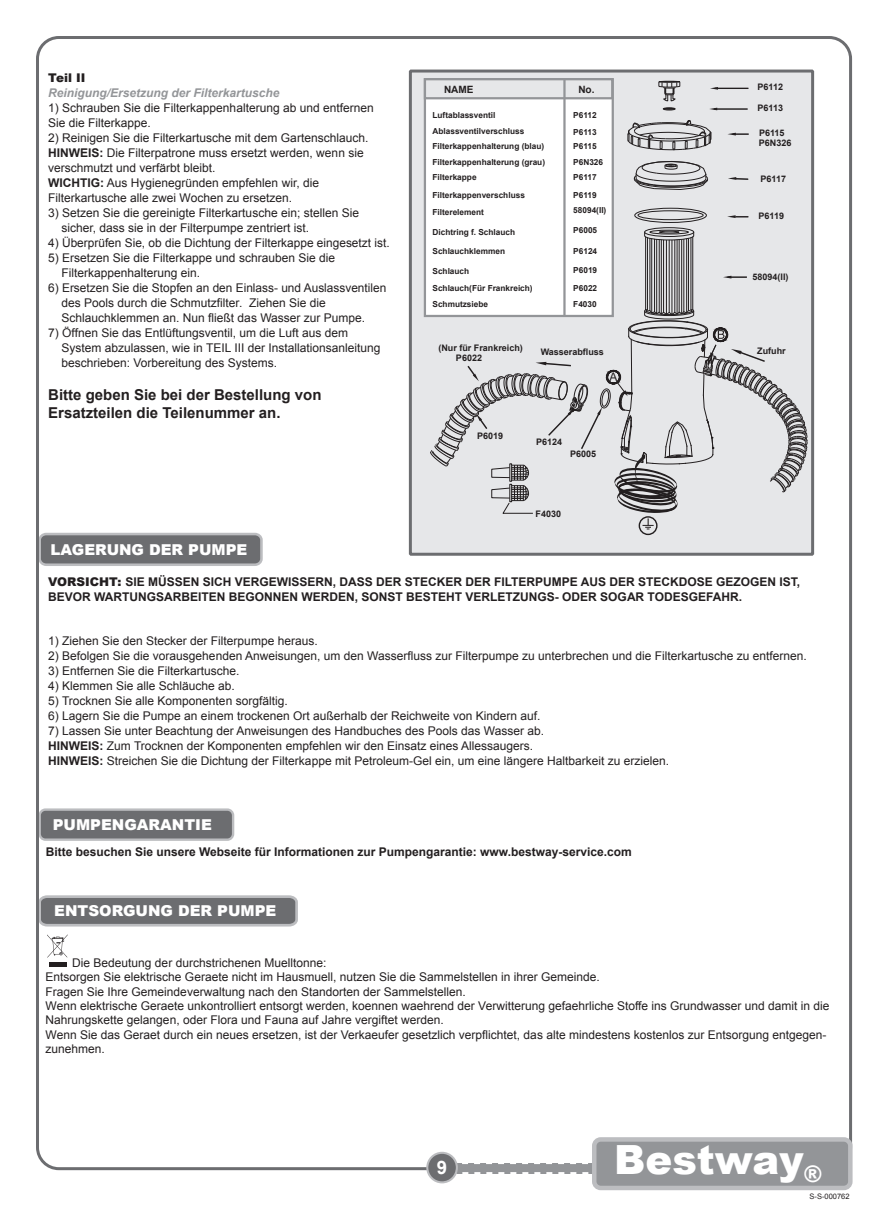
<style>
.page{position:relative;width:893px;height:1212px;background:#fff}
.page>*{position:absolute;margin:0;border:0;box-sizing:border-box;transform-origin:0 0}
.t1{font:900 40.2px "Arial";color:#fff}
.t2{font:700 18.6px "Arial";color:#fff}
.t3{font:700 15px/18px "Arial";color:#231f20}
.t4{font:900 15px "Arial";color:#fff}
.t5{font:12px/15px "Arial";color:#231f20}
.t6{font:700 12px/15px "Arial";color:#231f20}
.t7{font:italic 700 12px/15px "Arial";color:#939598}
.t8{font:11.85px "Arial";color:#231f20}
.t9{font:700 10.05px "Arial";color:#231f20}
.t10{font:700 9px "Arial";color:#231f20}
.t11{font:700 8.25px/16.8px "Arial";color:#231f20}
.t12{font:7.5px "Arial";color:#231f20}
.s1{font-weight:900;font-style:normal;color:#231f20}
.s2{font-weight:700}
.s3{font-weight:900}
</style>
<div class="page">
<div style="left:40px;top:534px;width:221px;height:31px;background:#6c6d70;border-radius:6px"></div>
<div style="left:38px;top:533px;width:225px;height:33px;border:3px solid #bcbdc0;border-radius:6px"></div>
<div style="left:40px;top:809px;width:193px;height:31px;background:#6c6d70;border-radius:6px"></div>
<div style="left:38px;top:808px;width:196px;height:33px;border:2px solid #bcbdc0;border-radius:6px"></div>
<svg style="left:40px;top:895px;width:258px;height:32px;background:#7e7f82"></svg>
<div style="left:410px;top:71px;width:403px;height:483px;background:#e6e7e9"></div>
<div style="left:409px;top:70px;width:405px;height:486px;border:3px solid #6c6d70"></div>
<div style="left:634px;top:208px;width:73px;height:15px;border:1px solid #231f20;border-radius:50%"></div>
<div style="left:638px;top:210px;width:65px;height:10px;border:1px solid #231f20;border-radius:50%"></div>
<div style="left:644px;top:227px;width:50px;height:10px;border:1px solid #231f20;border-radius:50%"></div>
<div style="left:650px;top:230px;width:39px;height:4px;border:1px solid #231f20;border-radius:50%"></div>
<svg style="left:728px;top:133px;width:21px;height:3px"></svg>
<svg style="left:728px;top:177px;width:21px;height:3px"></svg>
<svg style="left:727px;top:215px;width:21px;height:3px"></svg>
<hr style="left:715px;top:88px;width:33px;height:1px;background:#231f20">
<svg style="left:710px;top:87px;width:8px;height:3px"></svg>
<hr style="left:714px;top:108px;width:34px;height:2px;background:#231f20">
<div style="left:639px;top:516px;width:18px;height:19px;border:1px solid #231f20;border-radius:50%"></div>
<svg style="left:627px;top:120px;width:85px;height:31px"></svg>
<svg style="left:634px;top:161px;width:74px;height:29px"></svg>
<svg style="left:658px;top:81px;width:22px;height:29px"></svg>
<svg style="left:430px;top:231px;width:377px;height:301px"></svg>
<div style="left:425px;top:79px;width:188px;height:237px;background:#fff"></div>
<div style="left:424px;top:78px;width:190px;height:239px;border:2px solid #939598"></div>
<div style="left:425px;top:79px;width:187px;height:19px;background:#e6e7e9"></div>
<div style="left:424px;top:78px;width:189px;height:21px;border:2px solid #939598"></div>
<hr style="left:563px;top:79px;width:3px;height:237px;background:#939598">
<svg style="left:47px;top:934px;width:21px;height:24px"></svg>
<div style="left:49px;top:962px;width:18px;height:5px;background:#231f20"></div>
<div style="left:447px;top:1162px;width:153px;height:11px;background:#939598"></div>
<div style="left:445px;top:1161px;width:157px;height:14px;border:3px dashed #fff"></div>
<div style="left:427px;top:1153px;width:30px;height:29px;background:#6c6d70;border-radius:50%"></div>
<div style="left:426px;top:1152px;width:32px;height:31px;border:2px solid #bcbdc0;border-radius:50%"></div>
<div style="left:594px;top:1139px;width:256px;height:49px;background:#939598;border-radius:6px"></div>
<div style="left:592px;top:1137px;width:260px;height:53px;border:4px solid #bcbdc0;border-radius:6px"></div>
<p class="t7" style="left:48px;top:71px;width:233px"><span class="s1">Teil II<br></span>Reinigung/Ersetzung der Filterkartusche</p>
<p class="t5" style="left:48px;top:100px;width:327px">1) Schrauben Sie die Filterkappenhalterung ab und entfernen<br>Sie die Filterkappe.</p>
<p class="t5" style="left:48px;top:130px;width:322px">2) Reinigen Sie die Filterkartusche mit dem Gartenschlauch.<br><span class="s2">HINWEIS:</span> Die Filterpatrone muss ersetzt werden, wenn sie verschmutzt und verfärbt bleibt.<br><span class="s2">WICHTIG:</span> Aus Hygienegründen empfehlen wir, die Filterkartusche alle zwei Wochen zu ersetzen.</p>
<p class="t5" style="left:62px;top:205px;width:299px;text-indent:-13px">3) Setzen Sie die gereinigte Filterkartusche ein; stellen Sie sicher, dass sie in der Filterpumpe zentriert ist.</p>
<p class="t5" style="left:48px;top:235px;width:343px">4) Überprüfen Sie, ob die Dichtung der Filterkappe eingesetzt ist.</p>
<p class="t5" style="left:62px;top:250px;width:275px;text-indent:-13px">5) Ersetzen Sie die Filterkappe und schrauben Sie die<br>Filterkappenhalterung ein.</p>
<p class="t5" style="left:62px;top:280px;width:326px;text-indent:-13px">6) Ersetzen Sie die Stopfen an den Einlass- und Auslassventilen des Pools durch die Schmutzfilter. Ziehen Sie die<br>Schlauchklemmen an. Nun fließt das Wasser zur Pumpe.</p>
<p class="t5" style="left:62px;top:325px;width:320px;text-indent:-13px">7) Öffnen Sie das Entlüftungsventil, um die Luft aus dem<br>System abzulassen, wie in TEIL III der Installationsanleitung beschrieben: Vorbereitung des Systems.</p>
<p class="t3" style="left:48px;top:386px;width:275px">Bitte geben Sie bei der Bestellung von<br>Ersatzteilen die Teilenummer an.</p>
<p class="t4" style="left:51px;top:541px;width:198px">LAGERUNG DER PUMPE</p>
<p class="t9" style="left:444px;top:83px;width:31px">NAME</p>
<p class="t9" style="left:578px;top:83px;width:18px">No.</p>
<p class="t11" style="left:573px;top:107px;width:25px">P6112<br>P6113</p>
<p class="t11" style="left:573px;top:154px;width:31px">P6N326</p>
<p class="t11" style="left:432px;top:107px;width:64px">Luftablassventil</p>
<p class="t11" style="left:432px;top:123px;width:93px">Ablassventilverschluss</p>
<p class="t11" style="left:432px;top:154px;width:114px">Filterkappenhalterung (grau)</p>
<p class="t11" style="left:432px;top:138px;width:113px">Filterkappenhalterung (blau)</p>
<p class="t11" style="left:573px;top:138px;width:25px">P6115</p>
<p class="t11" style="left:432px;top:169px;width:46px">Filterkappe</p>
<p class="t11" style="left:432px;top:204px;width:53px">Filterelement</p>
<p class="t11" style="left:432px;top:224px;width:84px">Dichtring f. Schlauch</p>
<p class="t11" style="left:432px;top:243px;width:74px">Schlauchklemmen</p>
<p class="t11" style="left:432px;top:263px;width:102px">Schlauch<br>Schlauch(Für Frankreich)<br>Schmutzsiebe</p>
<p class="t11" style="left:432px;top:187px;width:94px">Filterkappenverschluss</p>
<p class="t11" style="left:573px;top:169px;width:25px;line-height:17.4px">P6117<br>P6119</p>
<p class="t11" style="left:573px;top:202px;width:35px">58094(II)</p>
<p class="t11" style="left:573px;top:222px;width:25px">P6005</p>
<p class="t11" style="left:573px;top:243px;width:25px">P6124</p>
<p class="t11" style="left:573px;top:262px;width:25px;text-align:justify">P6019<br>P6022<br>F4030</p>
<p class="t10" style="left:757px;top:81px;width:27px">P6112</p>
<p class="t10" style="left:757px;top:102px;width:27px">P6113</p>
<p class="t10" style="left:759px;top:127px;width:27px">P6115</p>
<p class="t10" style="left:760px;top:173px;width:27px">P6117</p>
<p class="t10" style="left:758px;top:210px;width:27px">P6119</p>
<p class="t10" style="left:759px;top:137px;width:34px">P6N326</p>
<p class="t10" style="left:752px;top:271px;width:38px">58094(II)</p>
<p class="t10" style="left:438px;top:342px;width:86px">(Nur für Frankreich)</p>
<p class="t10" style="left:541px;top:346px;width:65px">Wasserabfluss</p>
<p class="t10" style="left:757px;top:344px;width:30px">Zufuhr</p>
<p class="t10" style="left:456px;top:352px;width:28px">P6022</p>
<p class="t10" style="left:477px;top:430px;width:28px">P6019</p>
<p class="t8" style="left:609px;top:369px;width:9px">A</p>
<p class="t10" style="left:536px;top:436px;width:28px">P6124</p>
<p class="t10" style="left:570px;top:448px;width:28px">P6005</p>
<p class="t10" style="left:535px;top:508px;width:27px">F4030</p>
<p class="t6" style="left:48px;top:575px;width:753px"><span class="s3">VORSICHT:</span> SIE MÜSSEN SICH VERGEWISSERN, DASS DER STECKER DER FILTERPUMPE AUS DER STECKDOSE GEZOGEN IST,<br>BEVOR WARTUNGSARBEITEN BEGONNEN WERDEN, SONST BESTEHT VERLETZUNGS- ODER SOGAR TODESGEFAHR.</p>
<p class="t5" style="left:48px;top:633px;width:271px">1) Ziehen Sie den Stecker der Filterpumpe heraus.</p>
<p class="t5" style="left:48px;top:648px;width:760px">2) Befolgen Sie die vorausgehenden Anweisungen, um den Wasserfluss zur Filterpumpe zu unterbrechen und die Filterkartusche zu entfernen.</p>
<p class="t5" style="left:48px;top:663px;width:193px">3) Entfernen Sie die Filterkartusche.</p>
<p class="t5" style="left:48px;top:678px;width:188px">4) Klemmen Sie alle Schläuche ab.</p>
<p class="t5" style="left:48px;top:693px;width:241px">5) Trocknen Sie alle Komponenten sorgfältig.</p>
<p class="t5" style="left:48px;top:708px;width:494px">6) Lagern Sie die Pumpe an einem trockenen Ort außerhalb der Reichweite von Kindern auf.</p>
<p class="t5" style="left:48px;top:723px;width:622px">7) Lassen Sie unter Beachtung der Anweisungen des Handbuches des Pools das Wasser ab.<br><span class="s2">HINWEIS:</span> Zum Trocknen der Komponenten empfehlen wir den Einsatz eines Allessaugers.<br><span class="s2">HINWEIS:</span> Streichen Sie die Dichtung der Filterkappe mit Petroleum-Gel ein, um eine längere Haltbarkeit zu erzielen.</p>
<p class="t4" style="left:53px;top:816px;width:161px">PUMPENGARANTIE</p>
<p class="t6" style="left:46px;top:844px;width:588px">Bitte besuchen Sie unsere Webseite für Informationen zur Pumpengarantie: www.bestway-service.com</p>
<p class="t4" style="left:54px;top:903px;width:224px">ENTSORGUNG DER PUMPE</p>
<p class="t5" style="left:46px;top:955px;width:785px;line-height:14.4px;text-indent:27px">Die Bedeutung der durchstrichenen Muelltonne:<br>Entsorgen Sie elektrische Geraete nicht im Hausmuell, nutzen Sie die Sammelstellen in ihrer Gemeinde.<br>Fragen Sie Ihre Gemeindeverwaltung nach den Standorten der Sammelstellen.<br>Wenn elektrische Geraete unkontrolliert entsorgt werden, koennen waehrend der Verwitterung gefaehrliche Stoffe ins Grundwasser und damit in die Nahrungskette gelangen, oder Flora und Fauna auf Jahre vergiftet werden.<br>Wenn Sie das Geraet durch ein neues ersetzen, ist der Verkaeufer gesetzlich verpflichtet, das alte mindestens kostenlos zur Entsorgung entgegen&shy;zunehmen.</p>
<p class="t2" style="left:437px;top:1155px;width:12px">9</p>
<p class="t1" style="left:614px;top:1137px;width:209px">Bestway<sub>®</sub></p>
<p class="t12" style="left:810px;top:1191px;width:42px">S-S-000762</p>
</div>
